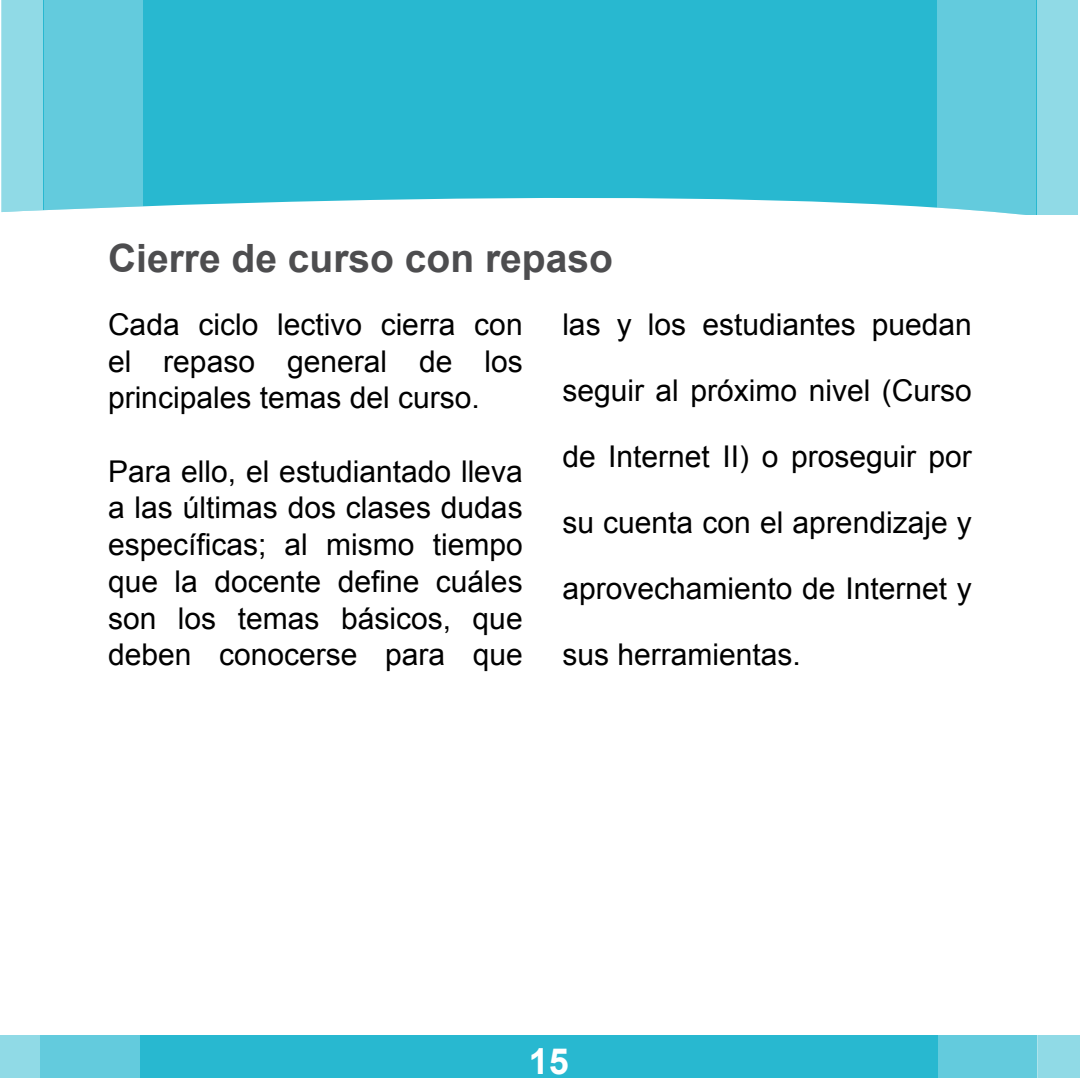
<style>
.page{position:relative;width:1080px;height:1080px;background:#fff}
.page>*{position:absolute;margin:0;border:0;box-sizing:border-box;transform-origin:0 0}
.t1{font:700 39px "Arial";color:#4d4d4f}
.t2{font:700 36px "Arial";color:#fff}
.t3{font:30px/36.6px "Arial";color:#000;text-align:justify}
</style>
<div class="page">
<div style="left:43px;top:0;width:994px;height:215px;background:#28b8d0"></div>
<div style="left:1037px;top:0;width:41px;height:215px;background:#90dae6"></div>
<div style="left:938px;top:0;width:98px;height:215px;background:#63cbdd"></div>
<div style="left:2px;top:0;width:41px;height:214px;background:#90dae6"></div>
<div style="left:44px;top:0;width:98px;height:214px;background:#63cbdd"></div>
<div style="left:0;top:1035px;width:1080px;height:43px;background:#28b8d0"></div>
<div style="left:0;top:1035px;width:40px;height:43px;background:#90dae6"></div>
<div style="left:40px;top:1035px;width:99px;height:43px;background:#63cbdd"></div>
<div style="left:1038px;top:1035px;width:42px;height:43px;background:#90dae6"></div>
<div style="left:938px;top:1035px;width:100px;height:43px;background:#63cbdd"></div>
<h1 class="t1" style="left:108px;top:237px;width:507px">Cierre de curso con repaso</h1>
<p class="t3" style="left:562px;top:306px;width:411px">las y los estudiantes puedan</p>
<p class="t3" style="left:562px;top:372px;width:411px">seguir al próximo nivel (Curso</p>
<p class="t3" style="left:562px;top:438px;width:411px">de Internet II) o proseguir por</p>
<p class="t3" style="left:562px;top:504px;width:411px">su cuenta con el aprendizaje y</p>
<p class="t3" style="left:562px;top:570px;width:411px">aprovechamiento de Internet y</p>
<p class="t3" style="left:562px;top:636px;width:240px">sus herramientas.</p>
<p class="t3" style="left:108px;top:306px;width:416px">Cada ciclo lectivo cierra con el repaso general de los principales temas del curso.</p>
<p class="t3" style="left:108px;top:453px;width:416px">Para ello, el estudiantado lleva a las últimas dos clases dudas específicas; al mismo tiempo que la docente define cuáles son los temas básicos, que deben conocerse para que</p>
<p class="t2" style="left:529px;top:1041px;width:42px">15</p>
</div>
